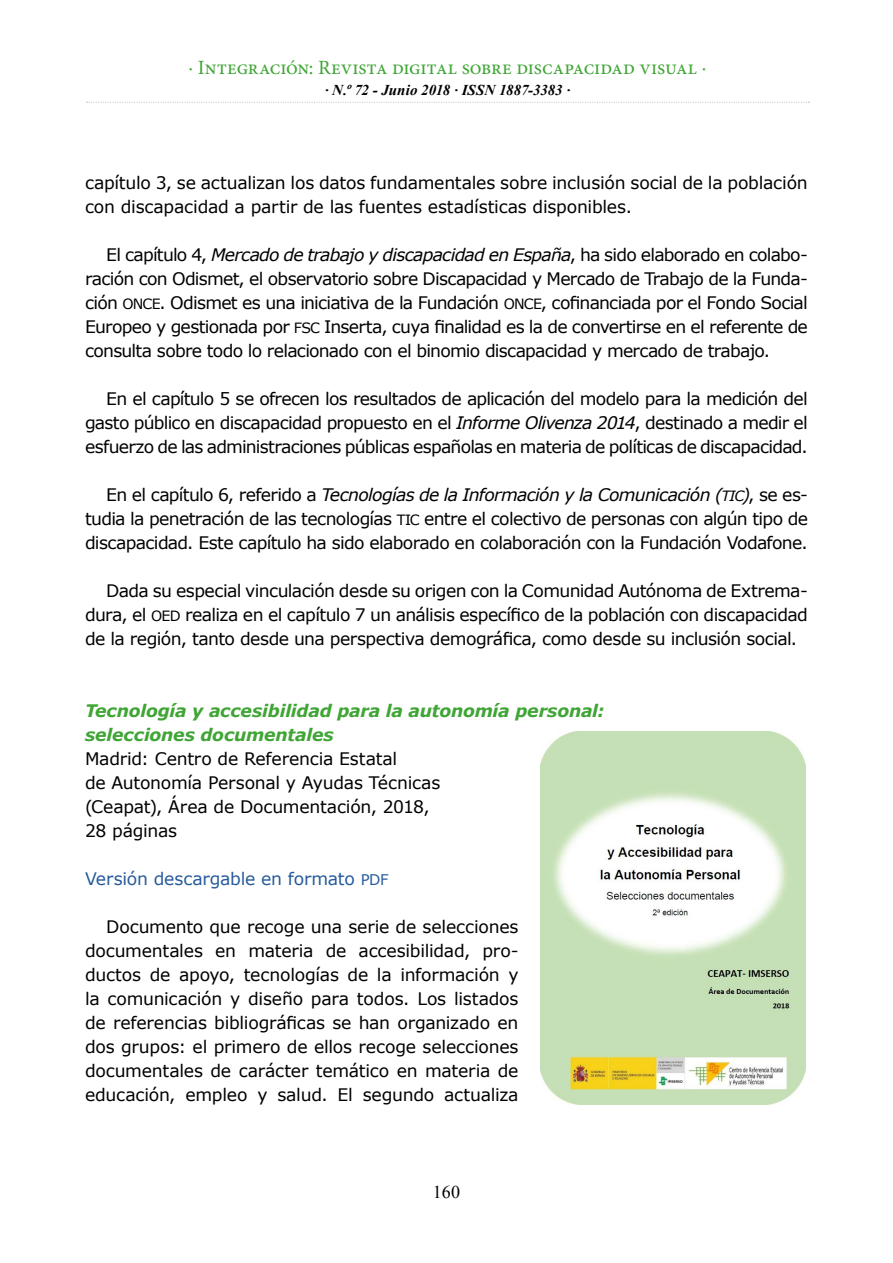
<style>
.page{position:relative;width:893px;height:1263px;background:#fff}
.page>*{position:absolute;margin:0;border:0;box-sizing:border-box;transform-origin:0 0}
.t1{font:20.25px "Minion Pro";letter-spacing:-.01em;color:#3fa535}
.t2{font:18px "Times New Roman";color:#000}
.t3{font:17.25px/24px "Verdana";letter-spacing:-.02em;color:#000;text-align:justify}
.t4{font:italic 700 17.25px/24px "Verdana";letter-spacing:-.015em;color:#3fa535}
.t5{font:17.25px "Verdana";letter-spacing:-.015em;color:#275b9b}
.t6{font:italic 700 15px "Times New Roman";letter-spacing:-.005em;color:#000}
.s1{font-style:italic}
.s2{font-size:14.1px}
.s3{font-style:italic;font-size:14.1px}
.s4{font-size:14.7px}
</style>
<div class="page">
<svg style="left:87px;top:102px;width:722px;height:1px"></svg>
<img style="left:541px;top:732px;width:264px;height:373px">
<p class="t1" style="left:189px;top:54px;width:519px">· Integración: Revista digital sobre discapacidad visual ·</p>
<p class="t6" style="left:325px;top:80px;width:247px">· N.º 72 - Junio 2018 · ISSN 1887-3383 ·</p>
<p class="t3" style="left:85px;top:170px;width:724px">capítulo 3, se actualizan los datos fundamentales sobre inclusión social de la población con discapacidad a partir de las fuentes estadísticas disponibles.</p>
<p class="t3" style="left:85px;top:242px;width:724px;text-indent:21px">El capítulo 4, <span class="s1">Mercado de trabajo y discapacidad en España</span>, ha sido elaborado en colabo&shy;ración con Odismet, el observatorio sobre Discapacidad y Mercado de Trabajo de la Funda&shy;ción <span class="s2">ONCE</span>. Odismet es una iniciativa de la Fundación <span class="s2">ONCE</span>, cofinanciada por el Fondo Social Europeo y gestionada por <span class="s2">FSC</span> Inserta, cuya finalidad es la de convertirse en el referente de consulta sobre todo lo relacionado con el binomio discapacidad y mercado de trabajo.</p>
<p class="t3" style="left:85px;top:386px;width:724px;text-indent:21px">En el capítulo 5 se ofrecen los resultados de aplicación del modelo para la medición del gasto público en discapacidad propuesto en el <span class="s1">Informe Olivenza 2014</span>, destinado a medir el esfuerzo de las administraciones públicas españolas en materia de políticas de discapacidad.</p>
<p class="t3" style="left:85px;top:482px;width:724px;text-indent:21px">En el capítulo 6, referido a <span class="s1">Tecnologías de la Información y la Comunicación (</span><span class="s3">tic</span><span class="s1">)</span>, se es&shy;tudia la penetración de las tecnologías <span class="s2">TIC</span> entre el colectivo de personas con algún tipo de discapacidad. Este capítulo ha sido elaborado en colaboración con la Fundación Vodafone.</p>
<p class="t3" style="left:85px;top:578px;width:724px;text-indent:21px">Dada su especial vinculación desde su origen con la Comunidad Autónoma de Extrema&shy;dura, el <span class="s2">OED</span> realiza en el capítulo 7 un análisis específico de la población con discapacidad de la región, tanto desde una perspectiva demográfica, como desde su inclusión social.</p>
<h2 class="t4" style="left:85px;top:698px;width:521px">Tecnología y accesibilidad para la autonomía personal: selecciones documentales</h2>
<p class="t3" style="left:85px;top:746px;width:357px;text-align:left">Madrid: Centro de Referencia Estatal<br>de Autonomía Personal y Ayudas Técnicas (Ceapat), Área de Documentación, 2018,<br>28 páginas</p>
<p class="t5" style="left:85px;top:868px;width:305px">Versión descargable en formato <span class="s4">PDF</span></p>
<p class="t3" style="left:85px;top:914px;width:435px;text-indent:21px">Documento que recoge una serie de selecciones documentales en materia de accesibilidad, pro&shy;ductos de apoyo, tecnologías de la información y la comunicación y diseño para todos. Los listados de referencias bibliográficas se han organizado en dos grupos: el primero de ellos recoge selecciones documentales de carácter temático en materia de educación, empleo y salud. El segundo actualiza</p>
<p class="t2" style="left:433px;top:1179px;width:28px">160</p>
</div>
